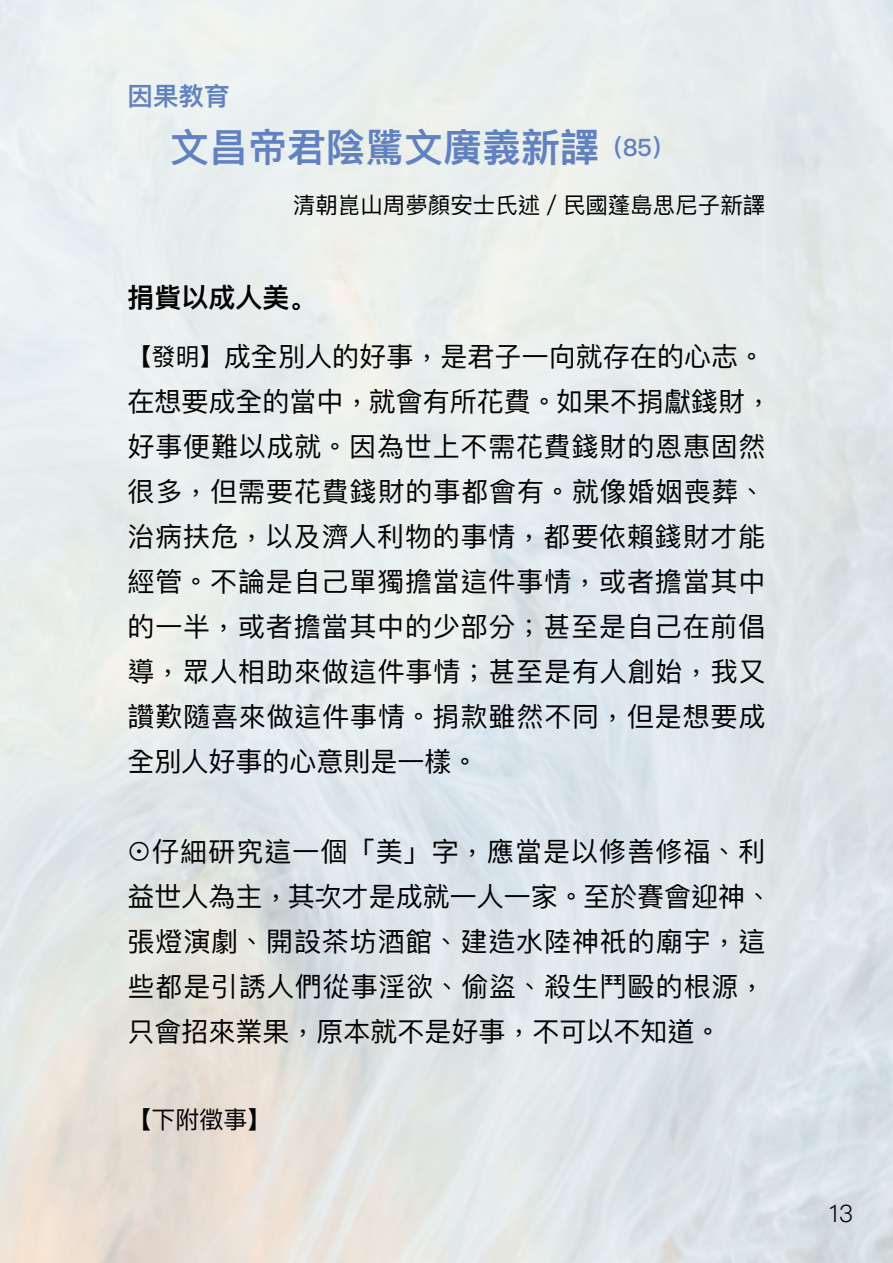
<style>
.page{position:relative;width:893px;height:1263px;background:#fff}
.page>*{position:absolute;margin:0;border:0;box-sizing:border-box;transform-origin:0 0}
.t1{font:600 39px "Ping Fang SC";color:#6281c0}
.t2{font:27px/45px "Ping Fang TC";letter-spacing:.03em;color:#000}
.t3{font:600 27px "Ping Fang SC";color:#000}
.t4{font:600 25.5px "Ping Fang SC";color:#6281c0}
.t5{font:24px "Ping Fang TC";color:#000}
.t6{font:300 24px "Ping Fang TC";color:#000}
.t7{font:22.5px "Ping Fang TC";color:#000}
.s1{font-size:24px}
</style>
<div class="page">
<p class="t4" style="left:128px;top:80px;width:103px">因果教育</p>
<h1 class="t1" style="left:170px;top:124px;width:507px">文昌帝君陰騭文廣義新譯<span class="s1">（85）</span></h1>
<p class="t7" style="left:293px;top:191px;width:474px">清朝崑山周夢顏安士氏述／民國蓬島思尼子新譯</p>
<p class="t3" style="left:128px;top:280px;width:190px">捐貲以成人美。</p>
<p class="t2" style="left:128px;top:333px;width:646px"><span class="s1">【發明】</span>成全別人的好事，是君子一向就存在的心志。在想要成全的當中，就會有所花費。如果不捐獻錢財，好事便難以成就。因為世上不需花費錢財的恩惠固然很多，但需要花費錢財的事都會有。就像婚姻喪葬、治病扶危，以及濟人利物的事情，都要依賴錢財才能經管。不論是自己單獨擔當這件事情，或者擔當其中的一半，或者擔當其中的少部分；甚至是自己在前倡導，眾人相助來做這件事情；甚至是有人創始，我又讚歎隨喜來做這件事情。捐款雖然不同，但是想要成全別人好事的心意則是一樣。</p>
<p class="t2" style="left:128px;top:828px;width:646px">⊙仔細研究這一個「美」字，應當是以修善修福、利益世人為主，其次才是成就一人一家。至於賽會迎神、張燈演劇、開設茶坊酒館、建造水陸神祇的廟宇，這些都是引誘人們從事淫欲、偷盜、殺生鬥毆的根源，只會招來業果，原本就不是好事，不可以不知道。</p>
<p class="t5" style="left:128px;top:1105px;width:145px">【下附徵事】</p>
<p class="t6" style="left:829px;top:1198px;width:25px">13</p>
</div>
